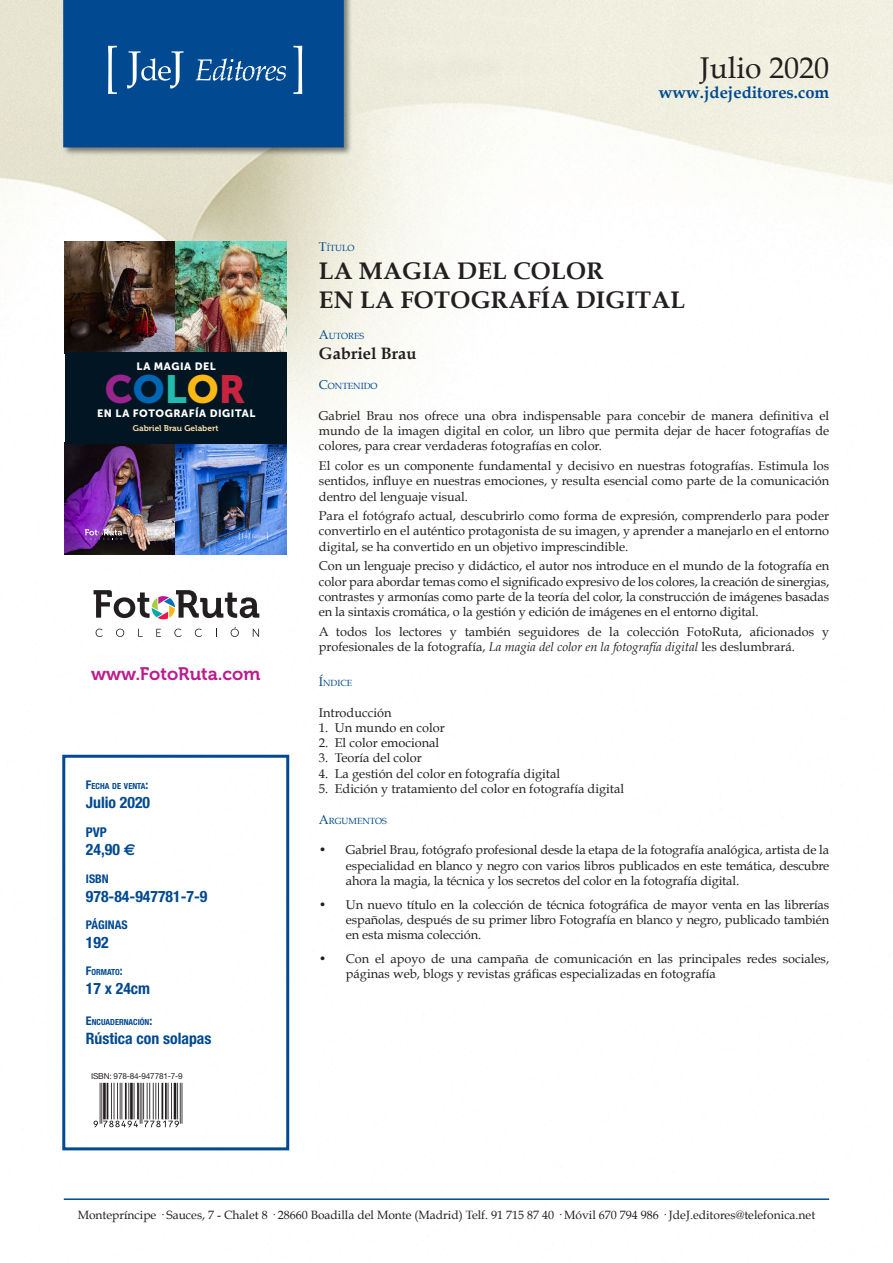
<style>
.page{position:relative;width:893px;height:1263px;background:#fff}
.page>*{position:absolute;margin:0;border:0;box-sizing:border-box;transform-origin:0 0}
.t1{font:39.15px "Museo Sans 900";color:#99248e}
.t2{font:30px "Book Antiqua";color:#231f20}
.t3{font:700 24px/28.8px "Book Antiqua";letter-spacing:.01em;color:#231f20}
.t4{font:18px "Museo 700";color:#bc1b8d}
.t5{font:700 16.5px "Book Antiqua";color:#014990}
.t6{font:700 16.5px "Book Antiqua";color:#231f20}
.t7{font:700 condensed 15.75px "Helvetica Neue LT Std";color:#014990}
.t8{font:700 condensed 13.5px "Helvetica Neue LT Std";color:#014990}
.t9{font:12.75px/15.3px "Book Antiqua";color:#231f20;text-align:justify}
.t10{font:12px "Book Antiqua";color:#231f20}
.t11{font:700 condensed 12px "Helvetica Neue LT Std";color:#014990}
.t12{font:10.65px "Museo Sans 900";letter-spacing:.05em;color:#fff}
.t13{font:8.85px "Book Antiqua";color:#014990}
.t14{font:700 condensed 8.4px "Helvetica Neue LT Std";color:#014990}
.t15{font:8.25px "Helvetica Neue LT Std";letter-spacing:-.025em;color:#231f20}
.t16{font:8.25px "Museo 700";color:#ffdea8}
.s1{color:#0166b3}
.s2{color:#22bcac}
.s3{color:#fcb814}
.s4{color:#c8233f}
.s5{font-size:12px}
.s6{font-family:"Euro Sans";font-stretch:normal}
.s7{font-size:12.75px}
.s8{font-style:italic}
</style>
<div class="page">
<img style="left:0;top:0;width:893px;height:1200px">
<svg style="left:127px;top:51px;width:57px;height:37px;background:#3b73a9"></svg>
<svg style="left:196px;top:58px;width:90px;height:23px;background:#3b73a9"></svg>
<svg style="left:108px;top:46px;width:9px;height:48px"></svg>
<svg style="left:293px;top:46px;width:9px;height:48px"></svg>
<img style="left:65px;top:241px;width:222px;height:111px">
<img style="left:65px;top:443px;width:222px;height:111px">
<div style="left:65px;top:352px;width:222px;height:91px;background:#011622"></div>
<svg style="left:85px;top:529px;width:37px;height:11px"></svg>
<svg style="left:239px;top:533px;width:29px;height:7px"></svg>
<svg style="left:94px;top:590px;width:165px;height:30px"></svg>
<svg style="left:96px;top:629px;width:7px;height:8px"></svg>
<svg style="left:116px;top:629px;width:8px;height:8px"></svg>
<svg style="left:138px;top:629px;width:5px;height:8px"></svg>
<svg style="left:156px;top:629px;width:5px;height:8px"></svg>
<svg style="left:174px;top:629px;width:8px;height:8px"></svg>
<svg style="left:195px;top:629px;width:7px;height:8px"></svg>
<svg style="left:231px;top:627px;width:8px;height:10px"></svg>
<svg style="left:253px;top:629px;width:6px;height:8px"></svg>
<hr style="left:64px;top:1198px;width:765px;height:2px;background:#014990">
<div style="left:62px;top:755px;width:227px;height:395px;border:3px solid #014990"></div>
<div style="left:84px;top:1069px;width:106px;height:64px;background:#fff"></div>
<div style="left:84px;top:1068px;width:106px;height:15px;background:#fff"></div>
<svg style="left:94px;top:1083px;width:88px;height:44px"></svg>
<p class="t12" style="left:137px;top:361px;width:81px">LA MAGIA DEL</p>
<p class="t12" style="left:97px;top:407px;width:160px">EN LA FOTOGRAFÍA DIGITAL</p>
<p class="t1" style="left:105px;top:367px;width:142px">C<span class="s1">O</span><span class="s2">L</span><span class="s3">O</span><span class="s4">R</span></p>
<p class="t16" style="left:133px;top:424px;width:87px">Gabriel Brau Gelabert</p>
<p class="t4" style="left:91px;top:664px;width:171px">www.FotoRuta.com</p>
<p class="t14" style="left:86px;top:781px;width:64px"><span class="s5">F</span>ECHA DE VENTA<span class="s5">:</span></p>
<p class="t7" style="left:86px;top:792px;width:66px">Julio 2020</p>
<p class="t8" style="left:86px;top:823px;width:23px">PVP</p>
<p class="t7" style="left:86px;top:840px;width:51px">24,90 <span class="s6">€</span></p>
<p class="t11" style="left:86px;top:871px;width:24px">ISBN</p>
<p class="t7" style="left:86px;top:886px;width:123px">978-84-947781-7-9</p>
<p class="t11" style="left:86px;top:917px;width:43px">PÁGINAS</p>
<p class="t7" style="left:86px;top:932px;width:24px">192</p>
<p class="t14" style="left:86px;top:967px;width:38px"><span class="s5">F</span>ORMATO<span class="s5">:</span></p>
<p class="t7" style="left:86px;top:978px;width:66px">17 x 24cm</p>
<p class="t14" style="left:86px;top:1017px;width:68px"><span class="s5">E</span>NCUADERNACIÓN<span class="s5">:</span></p>
<p class="t7" style="left:86px;top:1029px;width:127px">Rústica con solapas</p>
<p class="t15" style="left:91px;top:1071px;width:93px">ISBN: 978-84-947781-7-9</p>
<p class="t2" style="left:700px;top:50px;width:131px">Julio 2020</p>
<p class="t5" style="left:659px;top:83px;width:172px">www.jdejeditores.com</p>
<p class="t13" style="left:319px;top:242px;width:37px"><span class="s7">T</span>ÍTULO</p>
<p class="t3" style="left:319px;top:257px;width:368px">LA MAGIA DEL COLOR<br>EN LA FOTOGRAFÍA DIGITAL</p>
<p class="t13" style="left:319px;top:330px;width:47px"><span class="s7">A</span>UTORES</p>
<p class="t6" style="left:319px;top:343px;width:99px">Gabriel Brau</p>
<p class="t13" style="left:319px;top:381px;width:60px"><span class="s7">C</span>ONTENIDO</p>
<p class="t9" style="left:319px;top:408px;width:512px">Gabriel Brau nos ofrece una obra indispensable para concebir de manera definitiva el mundo de la imagen digital en color, un libro que permita dejar de hacer fotografías de colores, para crear verdaderas fotografías en color.</p>
<p class="t9" style="left:319px;top:458px;width:512px">El color es un componente fundamental y decisivo en nuestras fotografías. Estimula los sentidos, influye en nuestras emociones, y resulta esencial como parte de la comunicación dentro del lenguaje visual.</p>
<p class="t9" style="left:319px;top:508px;width:512px">Para el fotógrafo actual, descubrirlo como forma de expresión, comprenderlo para poder convertirlo en el auténtico protagonista de su imagen, y aprender a manejarlo en el entorno digital, se ha convertido en un objetivo imprescindible.</p>
<p class="t9" style="left:319px;top:558px;width:512px">Con un lenguaje preciso y didáctico, el autor nos introduce en el mundo de la fotografía en color para abordar temas como el significado expresivo de los colores, la creación de sinergias, contrastes y armonías como parte de la teoría del color, la construcción de imágenes basadas en la sintaxis cromática, o la gestión y edición de imágenes en el entorno digital.</p>
<p class="t9" style="left:319px;top:624px;width:512px">A todos los lectores y también seguidores de la colección FotoRuta, aficionados y profesionales de la fotografía, <span class="s8">La magia del color en la fotografía digital</span> les deslumbrará.</p>
<p class="t13" style="left:319px;top:677px;width:35px"><span class="s7">Í</span>NDICE</p>
<p class="t9" style="left:319px;top:704px;width:74px">Introducción</p>
<p class="t9" style="left:319px;top:720px;width:127px">1. Un mundo en color</p>
<p class="t9" style="left:319px;top:735px;width:122px">2. El color emocional</p>
<p class="t9" style="left:319px;top:750px;width:105px">3. Teoría del color</p>
<p class="t9" style="left:319px;top:766px;width:243px">4. La gestión del color en fotografía digital</p>
<p class="t9" style="left:319px;top:781px;width:307px">5. Edición y tratamiento del color en fotografía digital</p>
<p class="t13" style="left:319px;top:815px;width:69px"><span class="s7">A</span>RGUMENTOS</p>
<p class="t9" style="left:346px;top:842px;width:485px;text-indent:-27px">• Gabriel Brau, fotógrafo profesional desde la etapa de la fotografía analógica, artista de la especialidad en blanco y negro con varios libros publicados en este temática, descubre ahora la magia, la técnica y los secretos del color en la fotografía digital.</p>
<p class="t9" style="left:346px;top:897px;width:485px;text-indent:-27px">• Un nuevo título en la colección de técnica fotográfica de mayor venta en las librerías españolas, después de su primer libro Fotografía en blanco y negro, publicado también en esta misma colección.</p>
<p class="t9" style="left:346px;top:951px;width:485px;text-indent:-27px">• Con el apoyo de una campaña de comunicación en las principales redes sociales, páginas web, blogs y revistas gráficas especializadas en fotografía</p>
<p class="t10" style="left:78px;top:1208px;width:739px">Montepríncipe · Sauces, 7 - Chalet 8 · 28660 Boadilla del Monte (Madrid) Telf. 91 715 87 40 · Móvil 670 794 986 · JdeJ.editores@telefonica.net</p>
</div>
